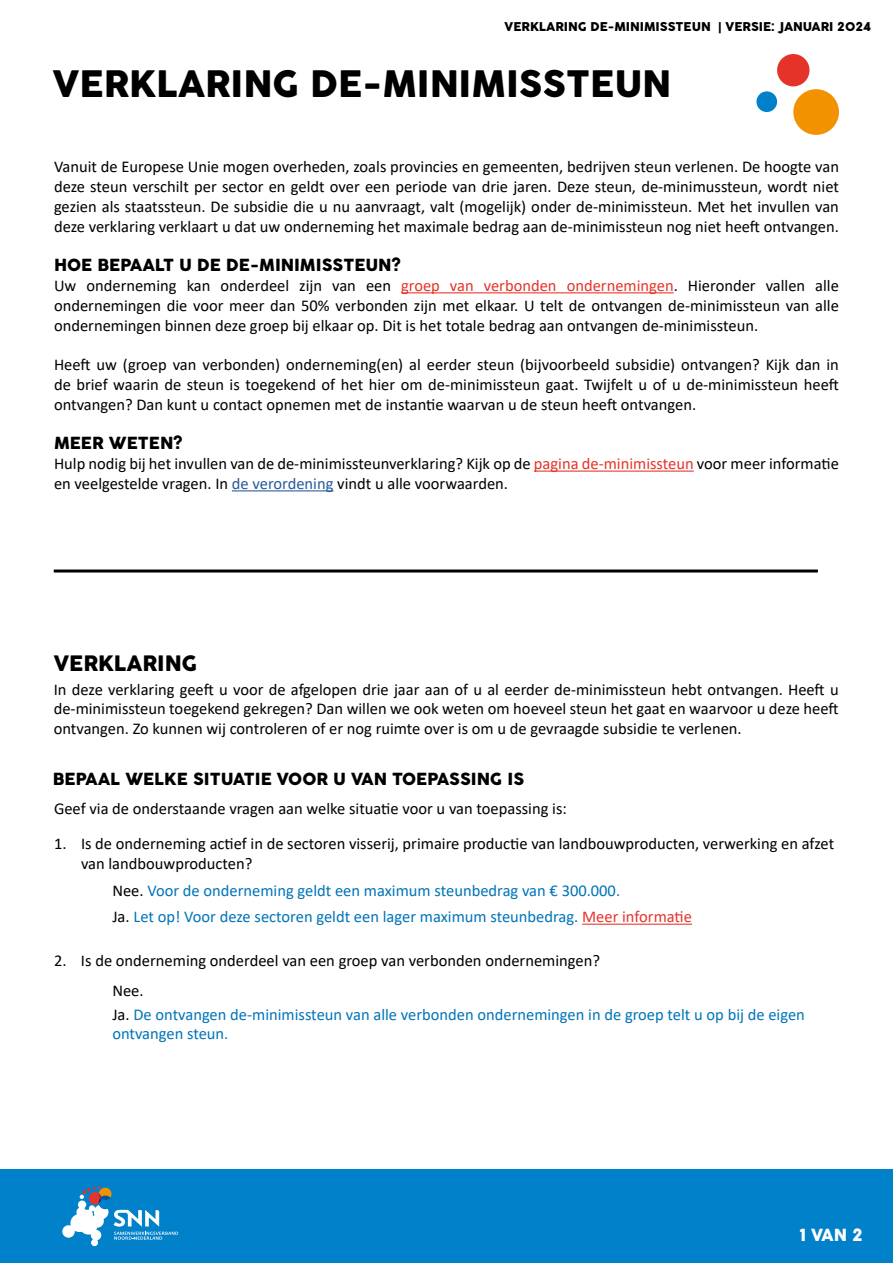
<style>
.page{position:relative;width:893px;height:1263px;background:#fff}
.page>*{position:absolute;margin:0;border:0;box-sizing:border-box;transform-origin:0 0}
.t1{font:36px "Cocogoose Pro";color:#000}
.t2{font:21px "Cocogoose Pro";color:#000}
.t3{font:16.5px/19.8px "Calibri";color:#000;text-align:justify}
.t4{font:16.5px/26.2px "Calibri";color:#0074b8}
.t5{font:16.5px "Cocogoose Pro";color:#000}
.t6{font:16.5px "Cocogoose Pro";color:#fff}
.t7{font:12px "Cocogoose Pro";color:#000}
.s1{color:#e63329}
.s2{color:#275b9b}
.s3{color:#000}
</style>
<div class="page">
<div style="left:0;top:1169px;width:893px;height:94px;background:#0081c9"></div>
<div style="left:793px;top:89px;width:46px;height:46px;background:#f39200;border-radius:50%"></div>
<div style="left:756px;top:91px;width:21px;height:21px;background:#0081c9;border-radius:50%"></div>
<div style="left:777px;top:54px;width:32px;height:32px;background:#e63329;border-radius:50%"></div>
<svg style="left:62px;top:1186px;width:116px;height:60px"></svg>
<hr style="left:401px;top:292px;width:273px;height:1px;background:#e63329">
<hr style="left:534px;top:471px;width:160px;height:1px;background:#e63329">
<hr style="left:232px;top:490px;width:101px;height:1px;background:#275b9b">
<hr style="left:582px;top:924px;width:110px;height:1px;background:#e63329">
<hr style="left:54px;top:569px;width:764px;height:3px;background:#000">
<p class="t7" style="left:505px;top:19px;width:368px">VERKLARING DE-MINIMISSTEUN | VERSIE: JANUARI 2024</p>
<h1 class="t1" style="left:53px;top:60px;width:620px">VERKLARING DE-MINIMISSTEUN</h1>
<p class="t3" style="left:54px;top:156px;width:786px">Vanuit de Europese Unie mogen overheden, zoals provincies en gemeenten, bedrijven steun verlenen. De hoogte van deze steun verschilt per sector en geldt over een periode van drie jaren. Deze steun, de-minimussteun, wordt niet gezien als staatssteun. De subsidie die u nu aanvraagt, valt (mogelijk) onder de-minimissteun. Met het invullen van deze verklaring verklaart u dat uw onderneming het maximale bedrag aan de-minimissteun nog niet heeft ontvangen.</p>
<p class="t5" style="left:54px;top:254px;width:348px">HOE BEPAALT U DE DE-MINIMISSTEUN?</p>
<p class="t3" style="left:54px;top:275px;width:786px">Uw onderneming kan onderdeel zijn van een <span class="s1">groep van verbonden ondernemingen</span>. Hieronder vallen alle ondernemingen die voor meer dan 50% verbonden zijn met elkaar. U telt de ontvangen de-minimissteun van alle ondernemingen binnen deze groep bij elkaar op. Dit is het totale bedrag aan ontvangen de-minimissteun.</p>
<p class="t3" style="left:54px;top:354px;width:786px">Heeft uw (groep van verbonden) onderneming(en) al eerder steun (bijvoorbeeld subsidie) ontvangen? Kijk dan in de brief waarin de steun is toegekend of het hier om de-minimissteun gaat. Twijfelt u of u de-minimissteun heeft ontvangen? Dan kunt u contact opnemen met de instantie waarvan u de steun heeft ontvangen.</p>
<p class="t5" style="left:54px;top:432px;width:130px">MEER WETEN?</p>
<p class="t3" style="left:54px;top:453px;width:786px">Hulp nodig bij het invullen van de de-minimissteunverklaring? Kijk op de <span class="s1">pagina de-minimissteun</span> voor meer informatie en veelgestelde vragen. In <span class="s2">de verordening</span> vindt u alle voorwaarden.</p>
<p class="t2" style="left:54px;top:650px;width:145px">VERKLARING</p>
<p class="t3" style="left:54px;top:679px;width:786px">In deze verklaring geeft u voor de afgelopen drie jaar aan of u al eerder de-minimissteun hebt ontvangen. Heeft u de-minimissteun toegekend gekregen? Dan willen we ook weten om hoeveel steun het gaat en waarvoor u deze heeft ontvangen. Zo kunnen wij controleren of er nog ruimte over is om u de gevraagde subsidie te verlenen.</p>
<p class="t5" style="left:53px;top:767px;width:473px">BEPAAL WELKE SITUATIE VOOR U VAN TOEPASSING IS</p>
<p class="t3" style="left:54px;top:798px;width:514px">Geef via de onderstaande vragen aan welke situatie voor u van toepassing is:</p>
<p class="t3" style="left:81px;top:833px;width:755px;text-indent:-27px">1. Is de onderneming actief in de sectoren visserij, primaire productie van landbouwproducten, verwerking en afzet van landbouwproducten?</p>
<p class="t4" style="left:112px;top:877px;width:581px"><span class="s3">Nee.</span> Voor de onderneming geldt een maximum steunbedrag van € 300.000.<br><span class="s3">Ja.</span> Let op! Voor deze sectoren geldt een lager maximum steunbedrag. <span class="s1">Meer informatie</span></p>
<p class="t3" style="left:112px;top:945px;width:489px;line-height:29.7px;text-indent:-58px">2. Is de onderneming onderdeel van een groep van verbonden ondernemingen?<br>Nee.</p>
<p class="t4" style="left:112px;top:1004px;width:694px;line-height:19.8px"><span class="s3">Ja.</span> De ontvangen de-minimissteun van alle verbonden ondernemingen in de groep telt u op bij de eigen ontvangen steun.</p>
<p class="t6" style="left:800px;top:1224px;width:65px">1 VAN 2</p>
</div>
